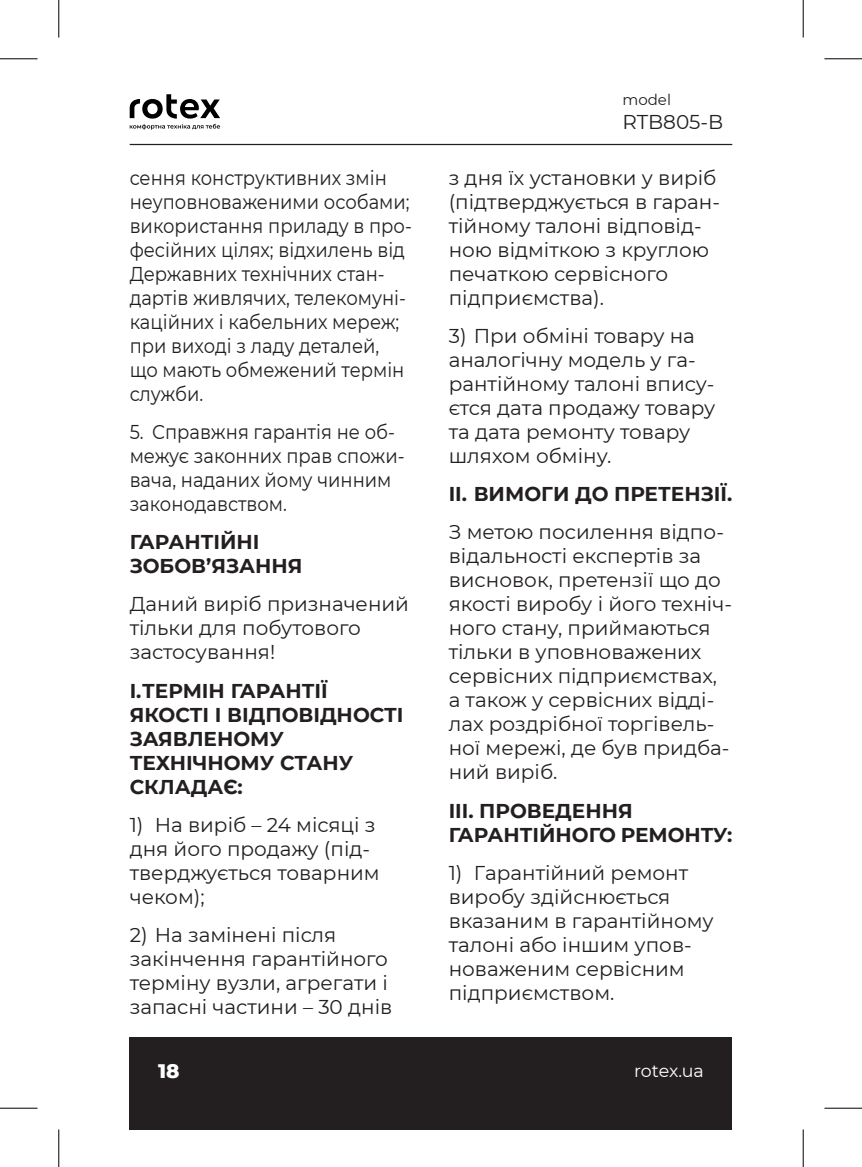
<style>
.page{position:relative;width:862px;height:1167px;background:#fff}
.page>*{position:absolute;margin:0;border:0;box-sizing:border-box;transform-origin:0 0}
.PlainText{font:20px/24px "Montserrat";color:#231f20}
.PlainText-2{font:20px/24px "Montserrat";color:#231f20;scale:.9 1}
.Heading{font:700 20px/24px "Montserrat";color:#231f20}
.t1{font:800 20px "Montserrat";color:#fff}
.t2{font:17.5px "Montserrat";letter-spacing:-.015em;color:#fff}
.t3{font:15px "Montserrat";color:#231f20}
</style>
<div class="page">
<div style="left:130px;top:1037px;width:602px;height:92px;background:#231f20"></div>
<hr style="left:130px;top:144px;width:602px;height:1px;background:#231f20">
<svg style="left:130px;top:94px;width:90px;height:36px"></svg>
<hr style="left:0;top:58px;width:38px;height:1px;background:#000">
<hr style="left:824px;top:58px;width:38px;height:1px;background:#000">
<hr style="left:0;top:1107px;width:38px;height:1px;background:#000">
<hr style="left:824px;top:1107px;width:38px;height:1px;background:#000">
<hr style="left:58px;top:0;width:1px;height:37px;background:#000">
<hr style="left:58px;top:1129px;width:1px;height:37px;background:#000">
<hr style="left:802px;top:0;width:1px;height:37px;background:#000">
<hr style="left:802px;top:1129px;width:1px;height:37px;background:#000">
<p class="PlainText-2" style="left:130px;top:165px;width:315px">сення конструктивних змін неуповноваженими особами; використання приладу в про&shy;фесійних цілях; відхилень від<br>Державних технічних стан&shy;дартів живлячих, телекомуні&shy;каційних і кабельних мереж; при виході з ладу деталей, що мають обмежений термін служби.</p>
<p class="PlainText-2" style="left:130px;top:419px;width:307px">5. Справжня гарантія не об&shy;межує законних прав спожи&shy;вача, наданих йому чинним законодавством.</p>
<p class="Heading" style="left:130px;top:529px;width:174px">ГАРАНТІЙНІ<br>ЗОБОВ’ЯЗАННЯ</p>
<p class="PlainText" style="left:130px;top:591px;width:281px">Даний виріб призначений тільки для побутового застосування!</p>
<p class="Heading" style="left:130px;top:677px;width:275px">I.ТЕРМІН ГАРАНТІЇ<br>ЯКОСТІ І ВІДПОВІДНОСТІ<br>ЗАЯВЛЕНОМУ<br>ТЕХНІЧНОМУ СТАНУ<br>СКЛАДАЄ:</p>
<p class="PlainText" style="left:130px;top:811px;width:251px">1) На виріб – 24 місяці з дня його продажу (під&shy;тверджується товарним чеком);</p>
<p class="PlainText" style="left:130px;top:922px;width:264px">2) На замінені після закінчення гарантійного терміну вузли, агрегати і запасні частини – 30 днів</p>
<p class="t3" style="left:622px;top:90px;width:50px">model</p>
<p class="PlainText" style="left:622px;top:110px;width:102px">RTB805-B</p>
<p class="PlainText" style="left:449px;top:165px;width:273px">з дня їх установки у виріб (підтверджується в гаран&shy;тійному талоні відповід&shy;ною відміткою з круглою печаткою сервісного підприємства).</p>
<p class="PlainText" style="left:449px;top:323px;width:268px">3) При обміні товару на аналогічну модель у га&shy;рантійному талоні впису&shy;єтся дата продажу товару та дата ремонту товару шляхом обміну.</p>
<p class="Heading" style="left:449px;top:481px;width:285px">II. ВИМОГИ ДО ПРЕТЕНЗІЇ.</p>
<p class="PlainText" style="left:449px;top:519px;width:285px">З метою посилення відпо&shy;відальності експертів за висновок, претензії що до якості виробу і його техніч&shy;ного стану, приймаються тільки в уповноважених сервісних підприємствах, а також у сервісних відді&shy;лах роздрібної торгівель&shy;ної мережі, де був придба&shy;ний виріб.</p>
<p class="Heading" style="left:449px;top:797px;width:285px">III. ПРОВЕДЕННЯ<br>ГАРАНТІЙНОГО РЕМОНТУ:</p>
<p class="PlainText" style="left:449px;top:859px;width:266px">1) Гарантійний ремонт виробу здійснюється вказаним в гарантійному талоні або іншим упов&shy;новаженим сервісним підприємством.</p>
<p class="t1" style="left:158px;top:1056px;width:23px">18</p>
<p class="t2" style="left:634px;top:1058px;width:71px">rotex.ua</p>
</div>
